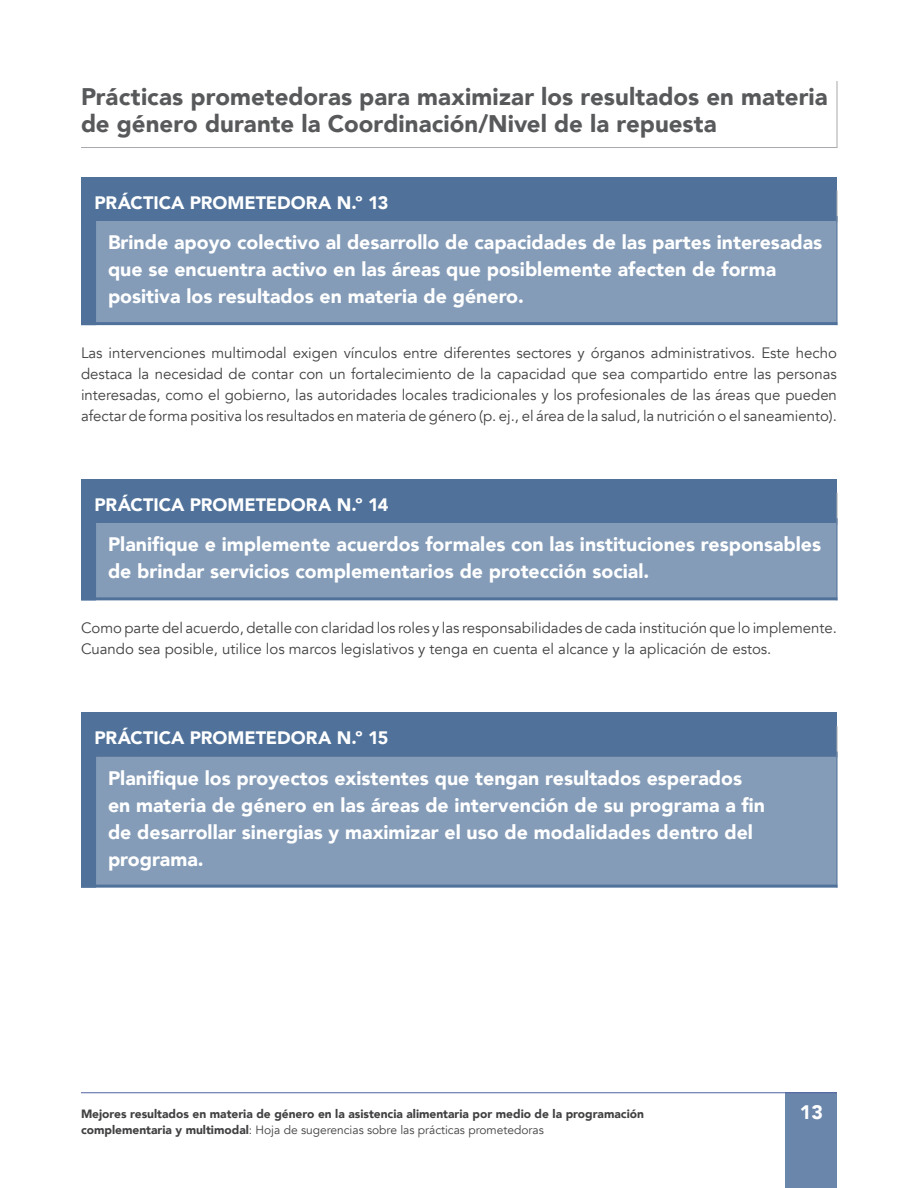
<style>
.page{position:relative;width:918px;height:1188px;background:#fff}
.page>*{position:absolute;margin:0;border:0;box-sizing:border-box;transform-origin:0 0}
.Heading_2{font:900 24px/27px "Avenir";letter-spacing:.005em;color:#58595b}
.Heading_PP_subhead{font:900 19.5px/27px "Avenir";color:#fff}
.Heading_PP_hed_-_new{font:900 18px "Avenir";color:#fff}
.text_body_sans_serif{font:15px/21px "Avenir";color:#414042;text-align:justify}
.t1{font:900 12px/16.5px "Avenir";color:#414042}
.s1{font-weight:400}
</style>
<div class="page">
<div style="left:786px;top:1093px;width:51px;height:95px;background:#6b86ab"></div>
<hr style="left:81px;top:1093px;width:756px;height:1px;background:#5263a4">
<svg style="left:81px;top:81px;width:757px;height:67px"></svg>
<div style="left:81px;top:177px;width:756px;height:45px;background:#4f719a"></div>
<div style="left:81px;top:221px;width:756px;height:103px;background:#849cb8"></div>
<hr style="left:837px;top:216px;width:1px;height:109px;background:#4f719a">
<div style="left:81px;top:216px;width:15px;height:109px;background:#4f719a"></div>
<hr style="left:81px;top:322px;width:756px;height:3px;background:#4f719a">
<div style="left:81px;top:479px;width:756px;height:45px;background:#4f719a"></div>
<svg style="left:96px;top:492px;width:742px;height:32px"></svg>
<div style="left:81px;top:524px;width:756px;height:75px;background:#849cb8"></div>
<hr style="left:837px;top:518px;width:1px;height:82px;background:#4f719a">
<div style="left:81px;top:518px;width:15px;height:82px;background:#4f719a"></div>
<hr style="left:81px;top:597px;width:756px;height:3px;background:#4f719a">
<div style="left:81px;top:712px;width:756px;height:45px;background:#4f719a"></div>
<svg style="left:96px;top:726px;width:742px;height:31px"></svg>
<div style="left:81px;top:757px;width:756px;height:129px;background:#849cb8"></div>
<hr style="left:837px;top:752px;width:1px;height:136px;background:#4f719a">
<div style="left:81px;top:751px;width:15px;height:137px;background:#4f719a"></div>
<hr style="left:81px;top:885px;width:756px;height:3px;background:#4f719a">
<h2 class="Heading_2" style="left:81px;top:83px;width:748px">Prácticas prometedoras para maximizar los resultados en materia de género durante la Coordinación/Nivel de la repuesta</h2>
<h3 class="Heading_PP_hed_-_new" style="left:94px;top:187px;width:295px">PRÁCTICA PROMETEDORA N º. 13</h3>
<h4 class="Heading_PP_subhead" style="left:108px;top:228px;width:716px">Brinde apoyo colectivo al desarrollo de capacidades de las partes interesadas que se encuentra activo en las áreas que posiblemente afecten de forma positiva los resultados en materia de género.</h4>
<p class="text_body_sans_serif" style="left:81px;top:342px;width:758px">Las intervenciones multimodal exigen vínculos entre diferentes sectores y órganos administrativos. Este hecho destaca la necesidad de contar con un fortalecimiento de la capacidad que sea compartido entre las personas interesadas, como el gobierno, las autoridades locales tradicionales y los profesionales de las áreas que pueden afectar de forma positiva los resultados en materia de género p( . ej., el área de la salud la, nutrición o el saneamiento .(</p>
<h3 class="Heading_PP_hed_-_new" style="left:94px;top:489px;width:295px">PRÁCTICA PROMETEDORA N º. 14</h3>
<h4 class="Heading_PP_subhead" style="left:108px;top:530px;width:715px">Planifique e implemente acuerdos formales con las instituciones responsables de brindar servicios complementarios de protección social.</h4>
<p class="text_body_sans_serif" style="left:81px;top:618px;width:757px">Como parte del acuerdo, detalle con claridad los roles y las responsabilidades de cada institución que lo implemente.<br>Cuando sea posible, utilice los marcos legislativos y tenga en cuenta el alcance lay aplicación de estos.</p>
<h3 class="Heading_PP_hed_-_new" style="left:94px;top:722px;width:296px">PRÁCTICA PROMETEDORA N º. 15</h3>
<h4 class="Heading_PP_subhead" style="left:108px;top:764px;width:659px">Planifique los proyectos existentes que tengan resultados esperados en materia de género en las áreas de intervención de su programa a fin de desarrollar sinergias y maximizar el uso de modalidades dentro del programa.</h4>
<p class="t1" style="left:81px;top:1105px;width:565px">Mejores resultados en materia de género en la asistencia alimentaria por medio de la programación complementaria y multimodal<span class="s1">: Hoja de sugerencias sobre las prácticas prometedoras</span></p>
<h2 class="Heading_PP_subhead" style="left:800px;top:1098px;width:25px">13</h2>
</div>
